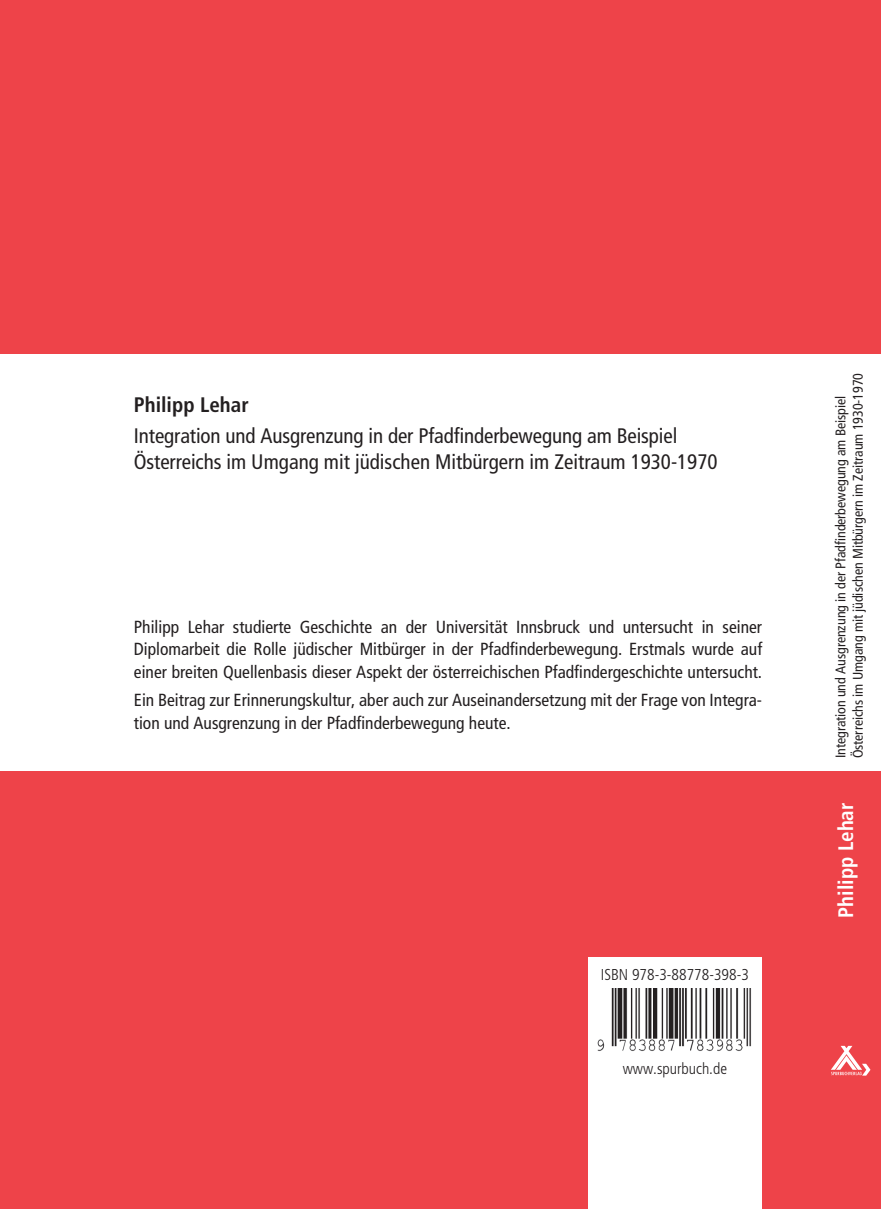
<style>
.page{position:relative;width:881px;height:1209px;background:#fff}
.page>*{position:absolute;margin:0;border:0;box-sizing:border-box;transform-origin:0 0}
.t1{font:condensed 21px/26.2px "Frutiger";letter-spacing:-.005em;color:#231f20}
.t2{font:700 condensed 21px "Frutiger";color:#fff}
.t3{font:700 condensed 21px "Frutiger";color:#231f20}
.t4{font:condensed 17.5px/22.8px "Frutiger";color:#231f20;text-align:justify}
.t5{font:300 condensed 15.75px "Frutiger";color:#231f20}
.t6{font:condensed 14px/17.5px "Frutiger";letter-spacing:-.005em;color:#231f20}
</style>
<div class="page">
<div style="left:0;top:0;width:881px;height:1208px;background:#ee4349"></div>
<svg style="left:831px;top:1045px;width:39px;height:30px"></svg>
<div style="left:0;top:354px;width:881px;height:416px;background:#fff"></div>
<div style="left:588px;top:956px;width:174px;height:252px;background:#fff"></div>
<img style="left:597px;top:988px;width:154px;height:63px">
<p class="t3" style="left:134px;top:392px;width:116px">Philipp Lehar</p>
<p class="t1" style="left:134px;top:422px;width:585px">Integration und Ausgrenzung in der Pfadfinderbewegung am Beispiel<br>Österreichs im Umgang mit jüdischen Mitbürgern im Zeitraum 1930-1970</p>
<p class="t4" style="left:134px;top:615px;width:630px">Philipp Lehar studierte Geschichte an der Universität Innsbruck und untersucht in seiner Diplomarbeit die Rolle jüdischer Mitbürger in der Pfadfinderbewegung. Erstmals wurde auf einer breiten Quellenbasis dieser Aspekt der österreichischen Pfadfindergeschichte untersucht.</p>
<p class="t4" style="left:134px;top:688px;width:630px">Ein Beitrag zur Erinnerungskultur, aber auch zur Auseinandersetzung mit der Frage von Integra&shy;tion und Ausgrenzung in der Pfadfinderbewegung heute.</p>
<p class="t5" style="left:601px;top:965px;width:150px">ISBN 978-3-88778-398-3</p>
<p class="t5" style="left:623px;top:1059px;width:106px">www.spurbuch.de</p>
<p class="t6" style="left:832px;top:758px;width:387px;rotate:-90deg">Integration und Ausgrenzung in der Pfadfinderbewegung am Beispiel<br>Österreichs im Umgang mit jüdischen Mitbürgern im Zeitraum 1930-1970</p>
<p class="t2" style="left:833px;top:917px;width:116px;rotate:-90deg">Philipp Lehar</p>
</div>
